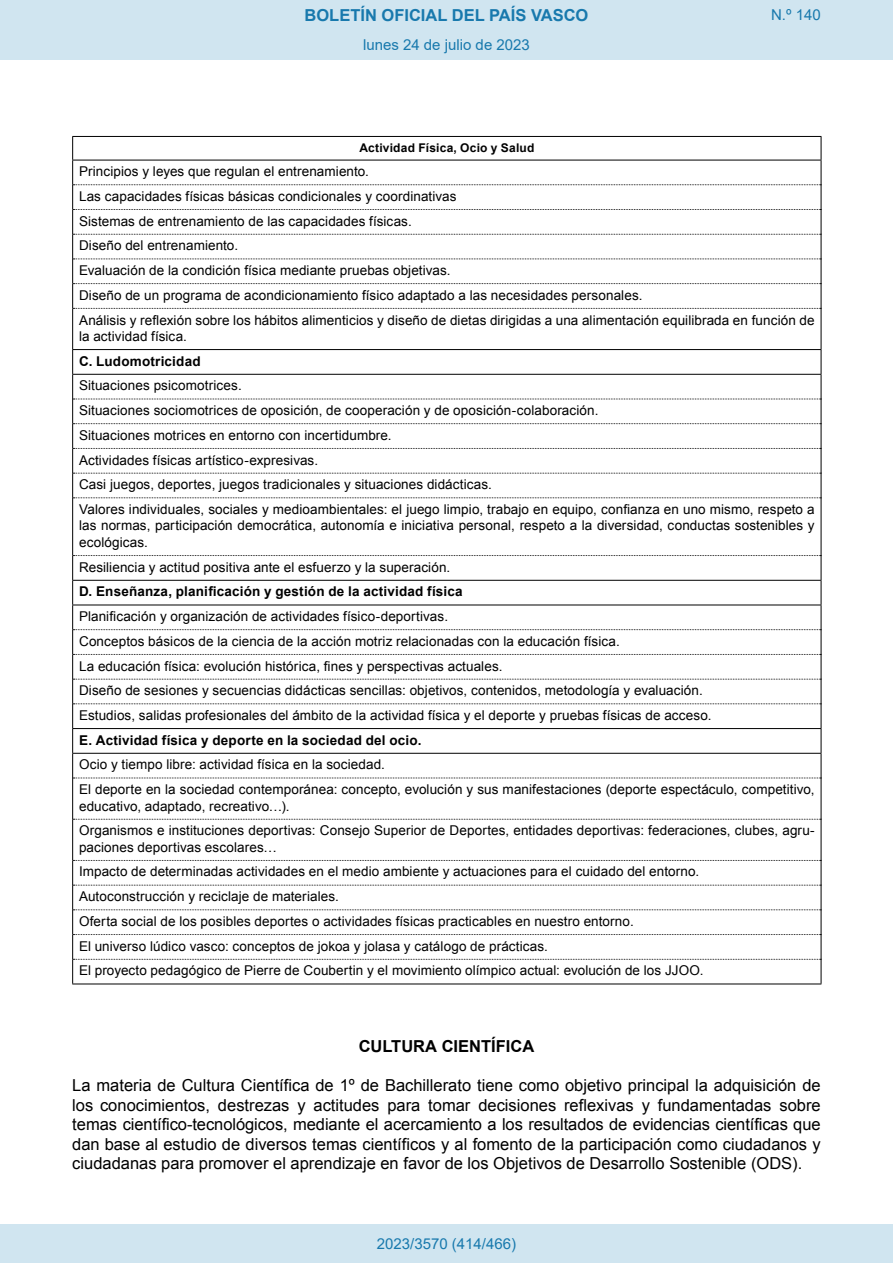
<style>
.page{position:relative;width:893px;height:1263px;background:#fff}
.page>*{position:absolute;margin:0;border:0;box-sizing:border-box;transform-origin:0 0}
.t1{font:16.5px/19.5px "Arial";color:#000;text-align:justify}
.t2{font:700 16.5px "Arial";color:#1879ad}
.t3{font:700 16.5px "Arial";color:#000}
.Paginacion_Centro{font:15px "Arial";color:#1879ad}
.t4{font:13.5px/24.8px "Arial";letter-spacing:.01em;color:#000}
.t5{font:700 12px "Arial";letter-spacing:.015em;color:#000}
.s1{font-weight:700}
</style>
<div class="page">
<svg style="left:73px;top:819px;width:748px;height:1px"></svg>
<hr style="left:72px;top:136px;width:749px;height:1px;background:#000">
<svg style="left:72px;top:137px;width:750px;height:172px"></svg>
<hr style="left:72px;top:308px;width:1px;height:41px;background:#000">
<hr style="left:821px;top:308px;width:1px;height:41px;background:#000">
<hr style="left:72px;top:498px;width:1px;height:58px;background:#000">
<hr style="left:821px;top:498px;width:1px;height:58px;background:#000">
<hr style="left:72px;top:778px;width:1px;height:41px;background:#000">
<hr style="left:821px;top:778px;width:1px;height:41px;background:#000">
<hr style="left:72px;top:819px;width:1px;height:41px;background:#000">
<hr style="left:821px;top:819px;width:1px;height:41px;background:#000">
<svg style="left:72px;top:860px;width:750px;height:123px"></svg>
<hr style="left:72px;top:983px;width:749px;height:1px;background:#000">
<hr style="left:72px;top:349px;width:749px;height:1px;background:#000">
<svg style="left:72px;top:350px;width:750px;height:148px"></svg>
<hr style="left:72px;top:374px;width:749px;height:1px;background:#000">
<svg style="left:72px;top:555px;width:750px;height:224px"></svg>
<hr style="left:72px;top:753px;width:749px;height:1px;background:#000">
<div style="left:0;top:0;width:893px;height:60px;background:#d0e5f0"></div>
<div style="left:0;top:1225px;width:893px;height:38px;background:#d0e5f0"></div>
<p class="t2" style="left:305px;top:3px;width:285px">BOLETÍN OFICIAL DEL PAÍS VASCO</p>
<p class="Paginacion_Centro" style="left:771px;top:5px;width:51px">N.º 140</p>
<p class="Paginacion_Centro" style="left:363px;top:35px;width:168px">lunes 24 de julio de 2023</p>
<p class="t5" style="left:359px;top:139px;width:177px">Actividad Física, Ocio y Salud</p>
<p class="t4" style="left:79px;top:159px;width:737px">Principios y leyes que regulan el entrenamiento.<br>Las capacidades físicas básicas condicionales y coordinativas<br>Sistemas de entrenamiento de las capacidades físicas.<br>Diseño del entrenamiento.<br>Evaluación de la condición física mediante pruebas objetivas.<br>Diseño de un programa de acondicionamiento físico adaptado a las necesidades personales.<br>Análisis y reflexión sobre los hábitos alimenticios y diseño de dietas dirigidas a una alimentación equilibrada en función de</p>
<p class="t4" style="left:79px;top:324px;width:737px">la actividad física.<br><span class="s1">C. Ludomotricidad<br></span>Situaciones psicomotrices.<br>Situaciones sociomotrices de oposición, de cooperación y de oposición-colaboración.<br>Situaciones motrices en entorno con incertidumbre.<br>Actividades físicas artístico-expresivas.<br>Casi juegos, deportes, juegos tradicionales y situaciones didácticas.<br>Valores individuales, sociales y medioambientales: el juego limpio, trabajo en equipo, confianza en uno mismo, respeto a</p>
<p class="t4" style="left:79px;top:518px;width:737px;line-height:16.5px">las normas, participación democrática, autonomía e iniciativa personal, respeto a la diversidad, conductas sostenibles y ecológicas.</p>
<p class="t4" style="left:79px;top:555px;width:737px">Resiliencia y actitud positiva ante el esfuerzo y la superación.<br><span class="s1">D. Enseñanza, planificación y gestión de la actividad física<br></span>Planificación y organización de actividades físico-deportivas.<br>Conceptos básicos de la ciencia de la acción motriz relacionadas con la educación física.<br>La educación física: evolución histórica, fines y perspectivas actuales.<br>Diseño de sesiones y secuencias didácticas sencillas: objetivos, contenidos, metodología y evaluación.<br>Estudios, salidas profesionales del ámbito de la actividad física y el deporte y pruebas físicas de acceso.<br><span class="s1">E. Actividad física y deporte en la sociedad del ocio.<br></span>Ocio y tiempo libre: actividad física en la sociedad.<br>El deporte en la sociedad contemporánea: concepto, evolución y sus manifestaciones (deporte espectáculo, competitivo,</p>
<p class="t4" style="left:79px;top:793px;width:737px">educativo, adaptado, recreativo…).<br>Organismos e instituciones deportivas: Consejo Superior de Deportes, entidades deportivas: federaciones, clubes, agru-</p>
<p class="t4" style="left:79px;top:835px;width:626px">paciones deportivas escolares…<br>Impacto de determinadas actividades en el medio ambiente y actuaciones para el cuidado del entorno.<br>Autoconstrucción y reciclaje de materiales.<br>Oferta social de los posibles deportes o actividades físicas practicables en nuestro entorno.<br>El universo lúdico vasco: conceptos de jokoa y jolasa y catálogo de prácticas.<br>El proyecto pedagógico de Pierre de Coubertin y el movimiento olímpico actual: evolución de los JJOO.</p>
<p class="t3" style="left:359px;top:1035px;width:177px">CULTURA CIENTÍFICA</p>
<p class="t1" style="left:72px;top:1076px;width:750px">La materia de Cultura Científica de 1º de Bachillerato tiene como objetivo principal la adquisición de los conocimientos, destrezas y actitudes para tomar decisiones reflexivas y fundamentadas sobre temas científico-tecnológicos, mediante el acercamiento a los resultados de evidencias científicas que dan base al estudio de diversos temas científicos y al fomento de la participación como ciudadanos y ciudadanas para promover el aprendizaje en favor de los Objetivos de Desarrollo Sostenible (ODS).</p>
<p class="Paginacion_Centro" style="left:377px;top:1234px;width:141px">2023/3570 (414/466)</p>
</div>
